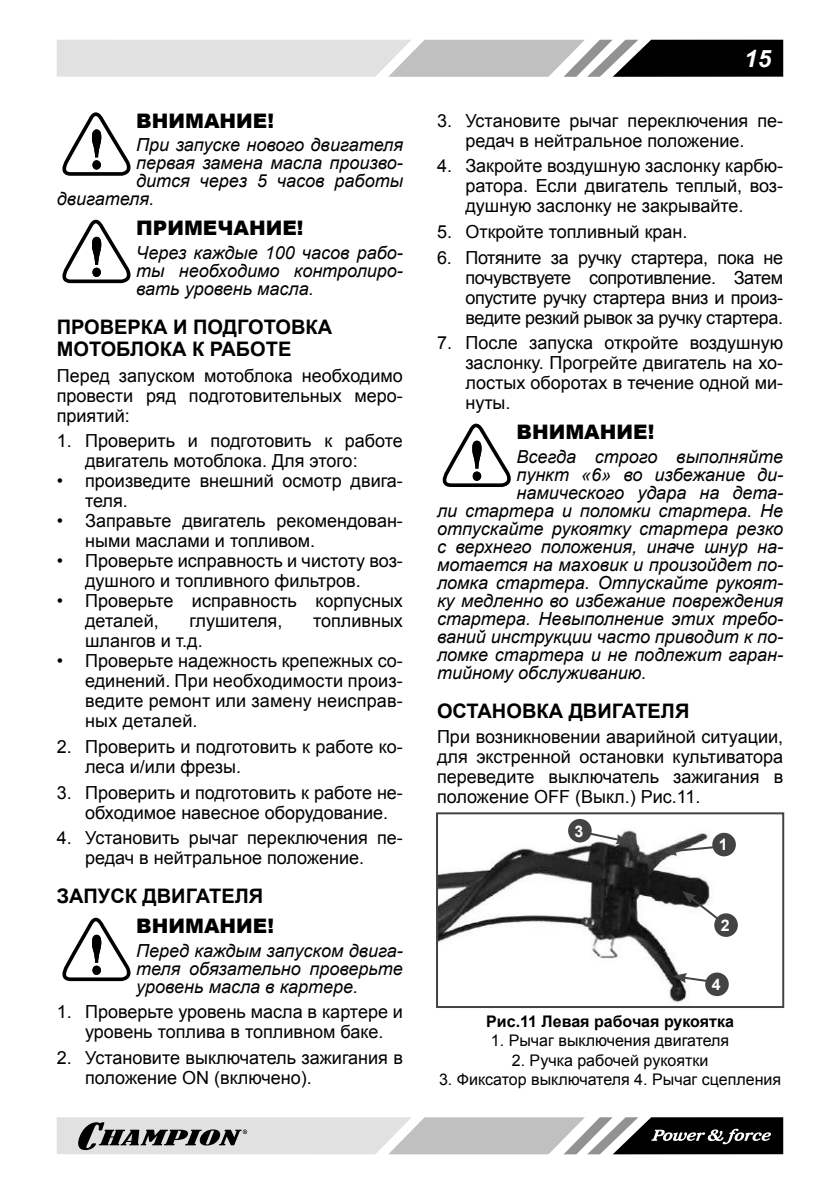
<style>
.page{position:relative;width:840px;height:1191px;background:#fff}
.page>*{position:absolute;margin:0;border:0;box-sizing:border-box;transform-origin:0 0}
.t1{font:italic 700 24px "Arial";color:#fff}
.t2{font:700 20px/22px "Arial";color:#000}
.t3{font:900 20px "Arial";color:#000}
.t4{font:18px/20px "Arial";color:#000}
.t5{font:italic 18px/18px "Arial";color:#000;text-align:justify}
.t6{font:16px "Arial";color:#000}
.t7{font:700 16px "Arial";color:#000}
.t8{font:700 16px "Arial";color:#fff}
</style>
<div class="page">
<svg style="left:57px;top:40px;width:725px;height:37px;background:#ababab"></svg>
<svg style="left:57px;top:1117px;width:725px;height:37px;background:#a2a2a2"></svg>
<svg style="left:62px;top:112px;width:69px;height:64px"></svg>
<svg style="left:62px;top:220px;width:69px;height:63px"></svg>
<svg style="left:62px;top:917px;width:69px;height:64px"></svg>
<svg style="left:442px;top:423px;width:69px;height:64px"></svg>
<img style="left:439px;top:818px;width:299px;height:187px">
<div style="left:436px;top:812px;width:347px;height:196px;border:2px solid #434343"></div>
<div style="left:711px;top:832px;width:24px;height:24px;background:#434343;border-radius:50%"></div>
<div style="left:704px;top:972px;width:24px;height:24px;background:#434343;border-radius:50%"></div>
<div style="left:713px;top:913px;width:24px;height:24px;background:#434343;border-radius:50%"></div>
<div style="left:567px;top:819px;width:24px;height:23px;background:#434343;border-radius:50%"></div>
<svg style="left:662px;top:844px;width:56px;height:12px"></svg>
<svg style="left:681px;top:891px;width:40px;height:31px"></svg>
<svg style="left:672px;top:973px;width:38px;height:10px"></svg>
<svg style="left:582px;top:830px;width:47px;height:14px"></svg>
<p class="t3" style="left:136px;top:106px;width:139px">ВНИМАНИЕ!</p>
<p class="t5" style="left:136px;top:136px;width:268px">При запуске нового двигателя</p>
<p class="t5" style="left:136px;top:154px;width:268px">первая замена масла произво-</p>
<p class="t5" style="left:136px;top:172px;width:268px">дится через 5 часов работы</p>
<p class="t5" style="left:57px;top:190px;width:99px">двигателя.</p>
<p class="t3" style="left:136px;top:213px;width:169px">ПРИМЕЧАНИЕ!</p>
<p class="t5" style="left:136px;top:244px;width:268px">Через каждые 100 часов рабо&shy;ты необходимо контролиро&shy;вать уровень масла.</p>
<p class="t2" style="left:57px;top:316px;width:277px">ПРОВЕРКА И ПОДГОТОВКА<br>МОТОБЛОКА К РАБОТЕ</p>
<p class="t4" style="left:57px;top:365px;width:347px;text-align:justify">Перед запуском мотоблока необходимо провести ряд подготовительных меро&shy;приятий:</p>
<p class="t4" style="left:85px;top:431px;width:319px;text-indent:-28px">1. Проверить и подготовить к работе двигатель мотоблока. Для этого:</p>
<p class="t4" style="left:85px;top:471px;width:319px;text-indent:-28px">• произведите внешний осмотр двига&shy;теля.</p>
<p class="t4" style="left:85px;top:511px;width:319px;text-indent:-28px">• Заправьте двигатель рекомендован&shy;ными маслами и топливом.</p>
<p class="t4" style="left:85px;top:551px;width:319px;text-indent:-28px">• Проверьте исправность и чистоту воз&shy;душного и топливного фильтров.</p>
<p class="t4" style="left:85px;top:591px;width:319px;text-indent:-28px">• Проверьте исправность корпусных деталей,</p>
<p class="t4" style="left:189px;top:611px;width:94px">глушителя,</p>
<p class="t4" style="left:313px;top:611px;width:91px">топливных</p>
<p class="t4" style="left:85px;top:631px;width:119px">шлангов и т.д.</p>
<p class="t4" style="left:85px;top:651px;width:319px;text-align:justify;text-indent:-28px">• Проверьте надежность крепежных со&shy;единений. При необходимости произ&shy;ведите ремонт или замену неисправ&shy;ных деталей.</p>
<p class="t4" style="left:85px;top:737px;width:319px;text-indent:-28px">2. Проверить и подготовить к работе ко&shy;леса и/или фрезы.</p>
<p class="t4" style="left:85px;top:782px;width:319px;text-indent:-28px">3. Проверить и подготовить к работе не&shy;обходимое навесное оборудование.</p>
<p class="t4" style="left:57px;top:828px;width:347px;text-align:center">4. Установить рычаг переключения пе&shy;редач в нейтральное положение.</p>
<p class="t2" style="left:57px;top:886px;width:208px">ЗАПУСК ДВИГАТЕЛЯ</p>
<p class="t3" style="left:136px;top:911px;width:139px">ВНИМАНИЕ!</p>
<p class="t5" style="left:136px;top:941px;width:268px">Перед каждым запуском двига&shy;теля обязательно проверьте уровень масла в картере.</p>
<p class="t4" style="left:57px;top:1002px;width:347px;text-align:center">1. Проверьте уровень масла в картере и уровень топлива в топливном баке.</p>
<p class="t4" style="left:85px;top:1048px;width:319px;text-indent:-28px">2. Установите выключатель зажигания в положение ON (включено).</p>
<h1 class="t1" style="left:743px;top:44px;width:28px">15</h1>
<p class="t4" style="left:437px;top:110px;width:347px;text-align:center">3. Установите рычаг переключения пе&shy;редач в нейтральное положение.</p>
<p class="t4" style="left:465px;top:156px;width:319px;text-align:justify;text-indent:-28px">4. Закройте воздушную заслонку карбю&shy;ратора. Если двигатель теплый, воз&shy;душную заслонку не закрывайте.</p>
<p class="t4" style="left:437px;top:222px;width:252px">5. Откройте топливный кран.</p>
<p class="t4" style="left:465px;top:247px;width:319px;text-align:justify;text-indent:-28px">6. Потяните за ручку стартера, пока не почувствуете сопротивление. Затем опустите ручку стартера вниз и произ&shy;ведите резкий рывок за ручку стартера.</p>
<p class="t4" style="left:465px;top:333px;width:319px;text-align:justify;text-indent:-28px">7. После запуска откройте воздушную заслонку. Прогрейте двигатель на хо&shy;лостых оборотах в течение одной ми&shy;нуты.</p>
<p class="t3" style="left:516px;top:417px;width:139px">ВНИМАНИЕ!</p>
<p class="t5" style="left:516px;top:447px;width:268px">Всегда строго выполняйте</p>
<p class="t5" style="left:516px;top:465px;width:268px">пункт «6» во избежание ди-</p>
<p class="t5" style="left:516px;top:483px;width:268px">намического удара на дета-</p>
<p class="t5" style="left:437px;top:501px;width:347px">ли стартера и поломки стартера. Не</p>
<p class="t5" style="left:437px;top:519px;width:347px">отпускайте рукоятку стартера резко</p>
<p class="t5" style="left:437px;top:537px;width:347px">с верхнего положения, иначе шнур на-</p>
<p class="t5" style="left:437px;top:555px;width:347px">мотается на маховик и произойдет по-</p>
<p class="t5" style="left:437px;top:573px;width:347px">ломка стартера. Отпускайте рукоят-</p>
<p class="t5" style="left:437px;top:591px;width:347px">ку медленно во избежание повреждения</p>
<p class="t5" style="left:437px;top:609px;width:347px">стартера. Невыполнение этих требо-</p>
<p class="t5" style="left:437px;top:627px;width:347px">ваний инструкции часто приводит к по-</p>
<p class="t5" style="left:437px;top:645px;width:347px">ломке стартера и не подлежит гаран-</p>
<p class="t5" style="left:437px;top:663px;width:211px">тийному обслуживанию.</p>
<p class="t2" style="left:437px;top:700px;width:254px">ОСТАНОВКА ДВИГАТЕЛЯ</p>
<p class="t4" style="left:437px;top:727px;width:347px;text-align:justify">При возникновении аварийной ситуации, для экстренной остановки культиватора переведите выключатель зажигания в положение OFF (Выкл.) Рис.11.</p>
<p class="t8" style="left:718px;top:835px;width:10px">1</p>
<p class="t8" style="left:574px;top:820px;width:10px">3</p>
<p class="t8" style="left:720px;top:916px;width:10px">2</p>
<p class="t8" style="left:711px;top:975px;width:10px">4</p>
<p class="t7" style="left:486px;top:1011px;width:249px">Рис.11 Левая рабочая рукоятка</p>
<p class="t6" style="left:490px;top:1030px;width:240px">1. Рычаг выключения двигателя</p>
<p class="t6" style="left:511px;top:1049px;width:198px">2. Ручка рабочей рукоятки</p>
<p class="t6" style="left:439px;top:1068px;width:343px">3. Фиксатор выключателя 4. Рычаг сцепления</p>
</div>
